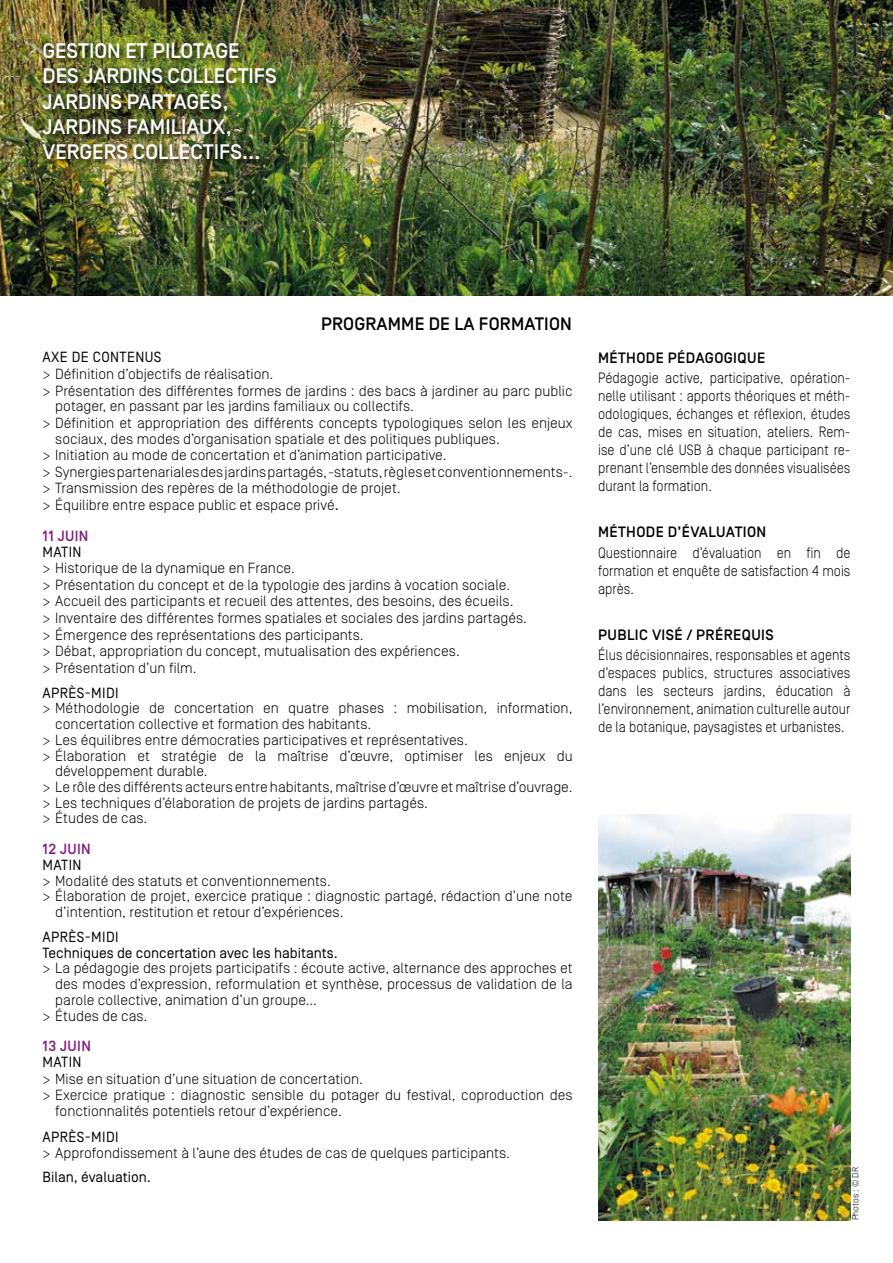
<style>
.page{position:relative;width:893px;height:1263px;background:#fff}
.page>*{position:absolute;margin:0;border:0;box-sizing:border-box;transform-origin:0 0}
.t1{font:500 21px/25.2px "Simplon BP";color:#fff}
.t2{font:500 18px "Simplon BP";letter-spacing:.01em;color:#000}
.t3{font:300 15px/18px "Simplon BP";color:#000;text-align:justify;scale:.9 1}
.t4{font:500 15px "Simplon BP";letter-spacing:.025em;color:#000}
.t5{font:300 14.7px/16.6px "Simplon BP";color:#000}
.t6{font:14.7px/15.8px "Simplon BP Regular";color:#000}
.t7{font:14.7px "Simplon BP Regular";letter-spacing:.025em;color:#000}
.t8{font:500 14.7px "Simplon BP";letter-spacing:.025em;color:#821b81}
.t9{font:300 9px "Simplon BP";color:#000}
.s1{font-family:"Simplon BP Regular";font-weight:400}
</style>
<div class="page">
<img style="left:0;top:0;width:893px;height:296px">
<div style="left:41px;top:42px;width:242px;height:125px;background:#000;opacity:.75"></div>
<img style="left:598px;top:814px;width:252px;height:406px">
<h1 class="t1" style="left:43px;top:39px;width:236px">GESTION ET PILOTAGE<br>DES JARDINS COLLECTIFS<br>JARDINS PARTAGÉS,<br>JARDINS FAMILIAUX,<br>VERGERS COLLECTIFS...</h1>
<p class="t2" style="left:321px;top:314px;width:252px">PROGRAMME DE LA FORMATION</p>
<p class="t7" style="left:43px;top:349px;width:120px">AXE DE CONTENUS</p>
<p class="t5" style="left:43px;top:365px;width:232px">&gt; Définition d’objectifs de réalisation.</p>
<p class="t5" style="left:43px;top:382px;width:532px">&gt; Présentation des différentes formes de jardins : des bacs à jardiner au parc public</p>
<p class="t5" style="left:55px;top:398px;width:360px">potager, en passant par les jardins familiaux ou collectifs.</p>
<p class="t5" style="left:43px;top:414px;width:532px">&gt; Définition et appropriation des différents concepts typologiques selon les enjeux</p>
<p class="t5" style="left:55px;top:430px;width:446px">sociaux, des modes d’organisation spatiale et des politiques publiques.</p>
<p class="t5" style="left:43px;top:447px;width:406px">&gt; Initiation au mode de concertation et d’animation participative.</p>
<p class="t5" style="left:43px;top:463px;width:532px">&gt; Synergies partenariales des jardins partagés, -statuts, règles et conventionnements-.</p>
<p class="t5" style="left:43px;top:480px;width:360px">&gt; Transmission des repères de la méthodologie de projet.</p>
<p class="t5" style="left:43px;top:496px;width:298px">&gt; Équilibre entre espace public et espace privé<span class="s1">.</span></p>
<p class="t8" style="left:43px;top:527px;width:47px">11 JUIN</p>
<p class="t6" style="left:43px;top:544px;width:41px">MATIN</p>
<p class="t5" style="left:43px;top:559px;width:486px">&gt; Historique de la dynamique en France.<br>&gt; Présentation du concept et de la typologie des jardins à vocation sociale.<br>&gt; Accueil des participants et recueil des attentes, des besoins, des écueils.<br>&gt; Inventaire des différentes formes spatiales et sociales des jardins partagés. &gt; Émergence des représentations des participants.<br>&gt; Débat, appropriation du concept, mutualisation des expériences.<br>&gt; Présentation d’un film.</p>
<p class="t7" style="left:43px;top:684px;width:78px">APRÈS-MIDI</p>
<p class="t5" style="left:43px;top:700px;width:532px">&gt; Méthodologie de concertation en quatre phases : mobilisation, information,</p>
<p class="t5" style="left:55px;top:715px;width:318px">concertation collective et formation des habitants.</p>
<p class="t5" style="left:43px;top:731px;width:427px">&gt; Les équilibres entre démocraties participatives et représentatives.</p>
<p class="t5" style="left:43px;top:747px;width:532px">&gt; Élaboration et stratégie de la maîtrise d’œuvre, optimiser les enjeux du</p>
<p class="t5" style="left:55px;top:763px;width:154px">développement durable.</p>
<p class="t5" style="left:43px;top:778px;width:532px">&gt; Le rôle des différents acteurs entre habitants, maîtrise d’œuvre et maîtrise d’ouvrage.</p>
<p class="t5" style="left:43px;top:794px;width:387px">&gt; Les techniques d’élaboration de projets de jardins partagés.</p>
<p class="t5" style="left:43px;top:810px;width:107px">&gt; Études de cas.</p>
<p class="t8" style="left:43px;top:841px;width:50px">12 JUIN</p>
<p class="t6" style="left:43px;top:857px;width:41px">MATIN</p>
<p class="t5" style="left:43px;top:872px;width:290px">&gt; Modalité des statuts et conventionnements.</p>
<p class="t5" style="left:43px;top:888px;width:532px">&gt; Élaboration de projet, exercice pratique : diagnostic partagé, rédaction d’une note</p>
<p class="t5" style="left:55px;top:904px;width:290px">d’intention, restitution et retour d’expériences.</p>
<p class="t6" style="left:43px;top:929px;width:297px">APRÈS-MIDI<br>Techniques de concertation avec les habitants.</p>
<p class="t5" style="left:43px;top:960px;width:532px">&gt; La pédagogie des projets participatifs : écoute active, alternance des approches et</p>
<p class="t5" style="left:55px;top:975px;width:519px">des modes d’expression, reformulation et synthèse, processus de validation de la</p>
<p class="t5" style="left:55px;top:991px;width:263px">parole collective, animation d’un groupe…</p>
<p class="t5" style="left:43px;top:1007px;width:107px">&gt; Études de cas.</p>
<p class="t8" style="left:43px;top:1038px;width:50px">13 JUIN</p>
<p class="t6" style="left:43px;top:1054px;width:41px">MATIN</p>
<p class="t5" style="left:43px;top:1070px;width:322px">&gt; Mise en situation d’une situation de concertation.</p>
<p class="t5" style="left:43px;top:1087px;width:532px">&gt; Exercice pratique : diagnostic sensible du potager du festival, coproduction des</p>
<p class="t5" style="left:55px;top:1102px;width:288px">fonctionnalités potentiels retour d’expérience.</p>
<p class="t7" style="left:43px;top:1128px;width:78px">APRÈS-MIDI</p>
<p class="t5" style="left:43px;top:1144px;width:469px">&gt; Approfondissement à l’aune des études de cas de quelques participants.</p>
<p class="t6" style="left:43px;top:1169px;width:110px">Bilan, évaluation.</p>
<p class="t4" style="left:598px;top:349px;width:168px">MÉTHODE PÉDAGOGIQUE</p>
<p class="t3" style="left:598px;top:369px;width:282px">Pédagogie active, participative, opération&shy;nelle utilisant : apports théoriques et méth&shy;odologiques, échanges et réflexion, études de cas, mises en situation, ateliers. Rem&shy;ise d’une clé USB à chaque participant re&shy;prenant l’ensemble des données visualisées durant la formation.</p>
<p class="t4" style="left:598px;top:523px;width:170px">MÉTHODE D’ÉVALUATION</p>
<p class="t3" style="left:598px;top:543px;width:282px">Questionnaire d’évaluation en fin de formation et enquête de satisfaction 4 mois après.</p>
<p class="t4" style="left:598px;top:626px;width:177px">PUBLIC VISÉ / PRÉREQUIS</p>
<p class="t3" style="left:598px;top:646px;width:282px">Élus décisionnaires, responsables et agents d’espaces publics, structures associatives dans les secteurs jardins, éducation à l’environnement, animation culturelle autour de la botanique, paysagistes et urbanistes.</p>
<p class="t9" style="left:850px;top:1220px;width:55px;rotate:-90deg">Photos : © DR</p>
</div>
